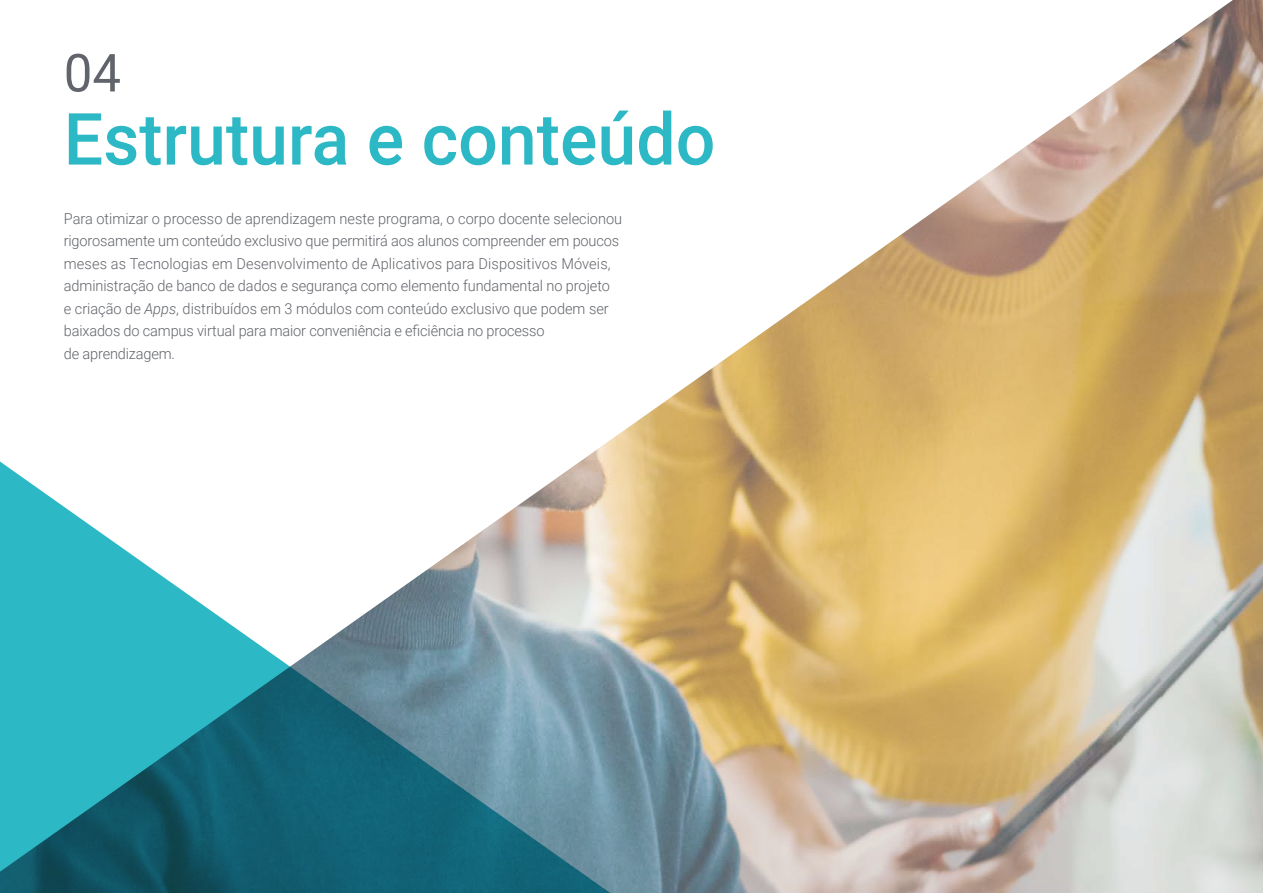
<style>
.page{position:relative;width:1263px;height:893px;background:#fff}
.page>*{position:absolute;margin:0;border:0;box-sizing:border-box;transform-origin:0 0}
.t1{font:500 72px "Roboto";color:#2db8c5}
.t2{font:52.5px "Roboto";color:#61646a}
.t3{font:300 15px/22.5px "Roboto";letter-spacing:-.005em;color:#61646a}
.s1{font-style:italic}
</style>
<div class="page">
<img style="left:602px;top:0;width:661px;height:893px">
<svg style="left:0;top:446px;width:640px;height:447px"></svg>
<h2 class="t2" style="left:64px;top:36px;width:59px">04</h2>
<h1 class="t1" style="left:64px;top:89px;width:653px">Estrutura e conteúdo</h1>
<p class="t3" style="left:64px;top:207px;width:560px">Para otimizar o processo de aprendizagem neste programa, o corpo docente selecionou rigorosamente um conteúdo exclusivo que permitirá aos alunos compreender em poucos meses as Tecnologias em Desenvolvimento de Aplicativos para Dispositivos Móveis, administração de banco de dados e segurança como elemento fundamental no projeto<br>e criação de <span class="s1">Apps</span>, distribuídos em 3 módulos com conteúdo exclusivo que podem ser baixados do campus virtual para maior conveniência e eficiência no processo<br>de aprendizagem.</p>
</div>
